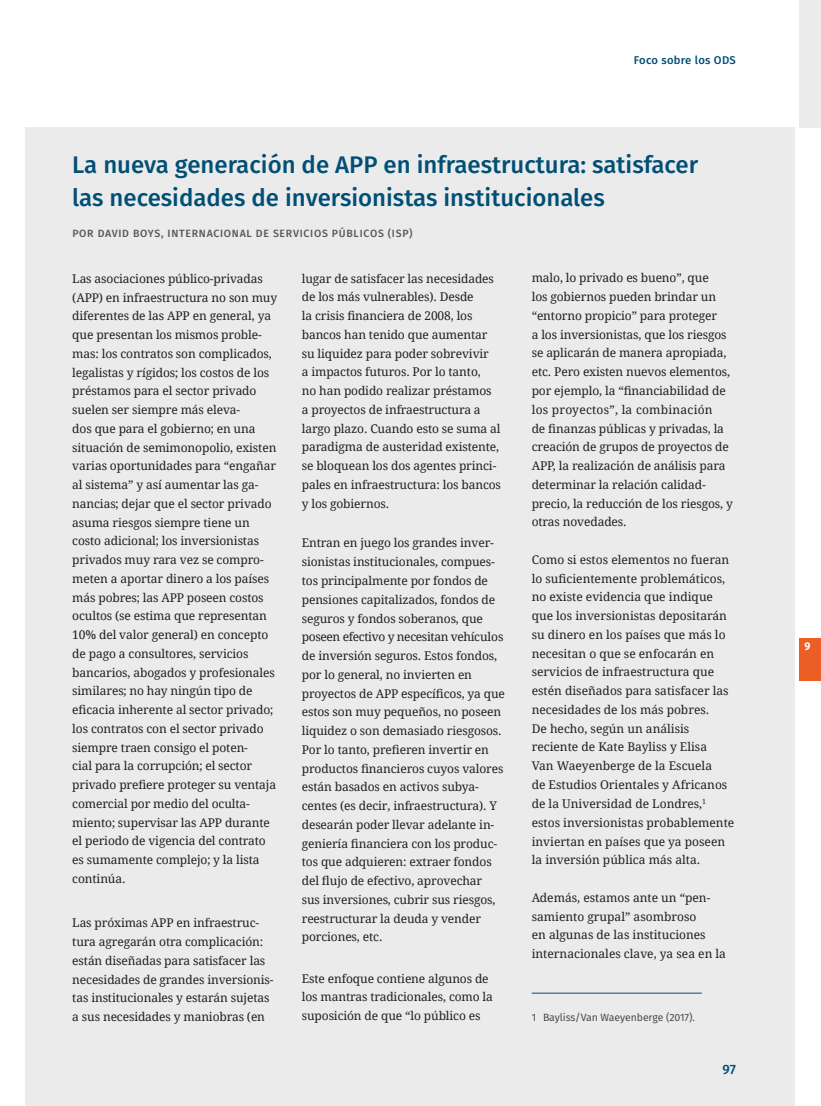
<style>
.page{position:relative;width:821px;height:1106px;background:#fff}
.page>*{position:absolute;margin:0;border:0;box-sizing:border-box;transform-origin:0 0}
.t1{font:500 24px/33px "Fira Sans";color:#004f75}
.t2{font:500 13.5px "Fira Sans";color:#004f75}
.t3{font:12px/18.8px "Droid Serif";letter-spacing:-.01em;color:#231f20}
.t4{font:500 11.25px "Fira Sans";letter-spacing:.025em;color:#004f75}
.t5{font:700 11.25px "Fira Sans";color:#fff;scale:.95 1}
.t6{font:500 10.5px "Fira Sans";letter-spacing:.07em;color:#57585a}
.t7{font:10.5px "Fira Sans";letter-spacing:-.005em;color:#3e3e3f}
</style>
<div class="page">
<div style="left:25px;top:128px;width:770px;height:978px;background:#ebebec"></div>
<div style="left:799px;top:0;width:22px;height:128px;background:#ebebec"></div>
<div style="left:799px;top:638px;width:22px;height:42px;background:#ec5e23"></div>
<hr style="left:531px;top:992px;width:171px;height:1px;background:#004f75">
<p class="t4" style="left:634px;top:51px;width:104px">Foco sobre los ODS</p>
<h1 class="t1" style="left:72px;top:147px;width:627px">La nueva generación de APP en infraestructura: satisfacer las necesidades de inversionistas institucionales</h1>
<p class="t6" style="left:72px;top:225px;width:342px">POR DAVID BOYS, INTERNACIONAL DE SERVICIOS PÚBLICOS (ISP)</p>
<p class="t3" style="left:72px;top:269px;width:206px">Las asociaciones público-privadas (APP) en infraestructura no son muy diferentes de las APP en general, ya que presentan los mismos proble&shy;mas: los contratos son complicados, legalistas y rígidos; los costos de los préstamos para el sector privado suelen ser siempre más eleva-<br>dos que para el gobierno; en una situación de semimonopolio, existen varias oportunidades para “engañar al sistema” y así aumentar las ga&shy;nancias; dejar que el sector privado asuma riesgos siempre tiene un costo adicional; los inversionistas privados muy rara vez se compro&shy;meten a aportar dinero a los países más pobres; las APP poseen costos ocultos (se estima que representan 10% del valor general) en concepto de pago a consultores, servicios bancarios, abogados y profesionales similares; no hay ningún tipo de eficacia inherente al sector privado; los contratos con el sector privado siempre traen consigo el poten-<br>cial para la corrupción; el sector privado prefiere proteger su ventaja comercial por medio del oculta&shy;miento; supervisar las APP durante el periodo de vigencia del contrato es sumamente complejo; y la lista continúa.</p>
<p class="t3" style="left:72px;top:913px;width:203px">Las próximas APP en infraestruc&shy;tura agregarán otra complicación: están diseñadas para satisfacer las necesidades de grandes inversionis&shy;tas institucionales y estarán sujetas a sus necesidades y maniobras (en</p>
<p class="t3" style="left:302px;top:269px;width:201px">lugar de satisfacer las necesidades de los más vulnerables). Desde<br>la crisis financiera de 2008, los bancos han tenido que aumentar su liquidez para poder sobrevivir<br>a impactos futuros. Por lo tanto,<br>no han podido realizar préstamos a proyectos de infraestructura a largo plazo. Cuando esto se suma al paradigma de austeridad existente, se bloquean los dos agentes princi&shy;pales en infraestructura: los bancos y los gobiernos.</p>
<p class="t3" style="left:302px;top:533px;width:205px">Entran en juego los grandes inver&shy;sionistas institucionales, compues&shy;tos principalmente por fondos de pensiones capitalizados, fondos de seguros y fondos soberanos, que poseen efectivo y necesitan vehículos de inversión seguros. Estos fondos, por lo general, no invierten en proyectos de APP específicos, ya que estos son muy pequeños, no poseen liquidez o son demasiado riesgosos.<br>Por lo tanto, prefieren invertir en productos financieros cuyos valores están basados en activos subya&shy;centes (es decir, infraestructura). Y desearán poder llevar adelante in&shy;geniería financiera con los produc&shy;tos que adquieren: extraer fondos del flujo de efectivo, aprovechar<br>sus inversiones, cubrir sus riesgos, reestructurar la deuda y vender porciones, etc.</p>
<p class="t3" style="left:302px;top:968px;width:193px">Este enfoque contiene algunos de los mantras tradicionales, como la suposición de que “lo público es</p>
<p class="t3" style="left:531px;top:268px;width:202px">malo, lo privado es bueno”, que<br>los gobiernos pueden brindar un “entorno propicio” para proteger<br>a los inversionistas, que los riesgos se aplicarán de manera apropiada, etc. Pero existen nuevos elementos, por ejemplo, la “financiabilidad de los proyectos”, la combinación<br>de finanzas públicas y privadas, la creación de grupos de proyectos de APP, la realización de análisis para determinar la relación calidad&shy;precio, la reducción de los riesgos, y otras novedades.</p>
<p class="t3" style="left:531px;top:550px;width:204px">Como si estos elementos no fueran lo suficientemente problemáticos, no existe evidencia que indique que los inversionistas depositarán su dinero en los países que más lo necesitan o que se enfocarán en servicios de infraestructura que estén diseñados para satisfacer las necesidades de los más pobres.<br>De hecho, según un análisis reciente de Kate Bayliss y Elisa<br>Van Waeyenberge de la Escuela<br>de Estudios Orientales y Africanos de la Universidad de Londres,<sup>1 </sup>estos inversionistas probablemente inviertan en países que ya poseen la inversión pública más alta.</p>
<p class="t3" style="left:531px;top:888px;width:196px">Además, estamos ante un “pen&shy;samiento grupal” asombroso<br>en algunas de las instituciones internacionales clave, ya sea en la</p>
<p class="t7" style="left:531px;top:1009px;width:165px">1 Bayliss/Van Waeyenberge (2017).</p>
<p class="t2" style="left:722px;top:1058px;width:15px">97</p>
<p class="t5" style="left:804px;top:636px;width:8px">9</p>
</div>
